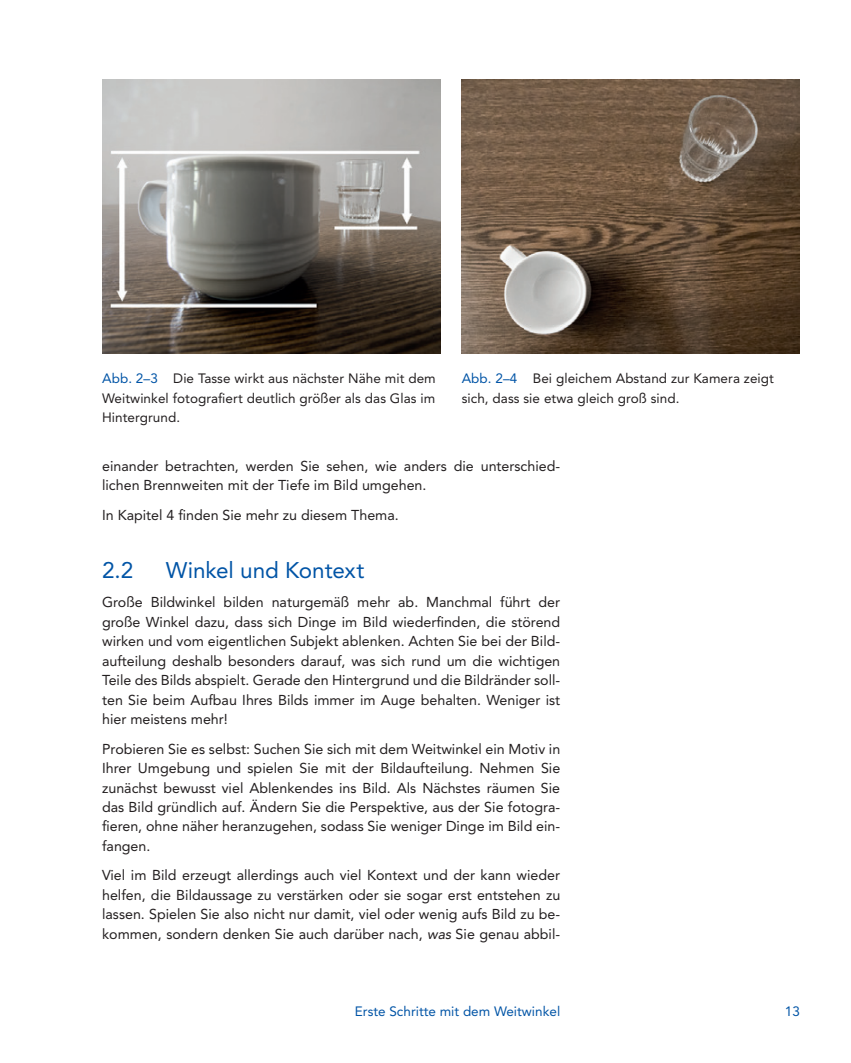
<style>
.page{position:relative;width:851px;height:1063px;background:#fff}
.page>*{position:absolute;margin:0;border:0;box-sizing:border-box;transform-origin:0 0}
.t1{font:22.5px "Avenir LT Pro";letter-spacing:-.005em;color:#0154a6}
.t2{font:14.25px/19.5px "Avenir LT Pro";color:#231f20;text-align:justify}
.t3{font:13.5px/19.5px "Avenir LT Pro";letter-spacing:.005em;color:#231f20}
.t4{font:13.5px "Avenir LT Pro";color:#0154a6}
.s1{color:#0154a6}
.s2{font-style:italic}
</style>
<div class="page">
<img style="left:102px;top:80px;width:338px;height:274px">
<img style="left:461px;top:80px;width:338px;height:274px">
<p class="t3" style="left:102px;top:369px;width:335px;text-align:justify"><span class="s1">Abb. 2–3</span> Die Tasse wirkt aus nächster Nähe mit dem Weitwinkel fotografiert deutlich größer als das Glas im Hintergrund.</p>
<p class="t3" style="left:461px;top:369px;width:314px"><span class="s1">Abb. 2–4</span> Bei gleichem Abstand zur Kamera zeigt sich, dass sie etwa gleich groß sind.</p>
<p class="t2" style="left:102px;top:456px;width:459px">einander betrachten, werden Sie sehen, wie anders die unterschied&shy;lichen Brennweiten mit der Tiefe im Bild umgehen.</p>
<p class="t2" style="left:102px;top:505px;width:298px">In Kapitel 4 finden Sie mehr zu diesem Thema.</p>
<h1 class="t1" style="left:102px;top:556px;width:33px">2.2</h1>
<h1 class="t1" style="left:166px;top:556px;width:200px">Winkel und Kontext</h1>
<p class="t2" style="left:102px;top:592px;width:459px">Große Bildwinkel bilden naturgemäß mehr ab. Manchmal führt der große Winkel dazu, dass sich Dinge im Bild wiederfinden, die störend wirken und vom eigentlichen Subjekt ablenken. Achten Sie bei der Bild&shy;aufteilung deshalb besonders darauf, was sich rund um die wichtigen Teile des Bilds abspielt. Gerade den Hintergrund und die Bildränder soll&shy;ten Sie beim Aufbau Ihres Bilds immer im Auge behalten. Weniger ist hier meistens mehr!</p>
<p class="t2" style="left:102px;top:739px;width:459px">Probieren Sie es selbst: Suchen Sie sich mit dem Weitwinkel ein Motiv in Ihrer Umgebung und spielen Sie mit der Bildaufteilung. Nehmen Sie zunächst bewusst viel Ablenkendes ins Bild. Als Nächstes räumen Sie das Bild gründlich auf. Ändern Sie die Perspektive, aus der Sie fotogra&shy;fieren, ohne näher heranzugehen, sodass Sie weniger Dinge im Bild ein&shy;fangen.</p>
<p class="t2" style="left:102px;top:865px;width:459px">Viel im Bild erzeugt allerdings auch viel Kontext und der kann wieder helfen, die Bildaussage zu verstärken oder sie sogar erst entstehen zu lassen. Spielen Sie also nicht nur damit, viel oder wenig aufs Bild zu be&shy;kommen, sondern denken Sie auch darüber nach, <span class="s2">was</span> Sie genau abbil-</p>
<p class="t4" style="left:355px;top:1003px;width:207px">Erste Schritte mit dem Weitwinkel</p>
<p class="t4" style="left:784px;top:1003px;width:17px">13</p>
</div>
